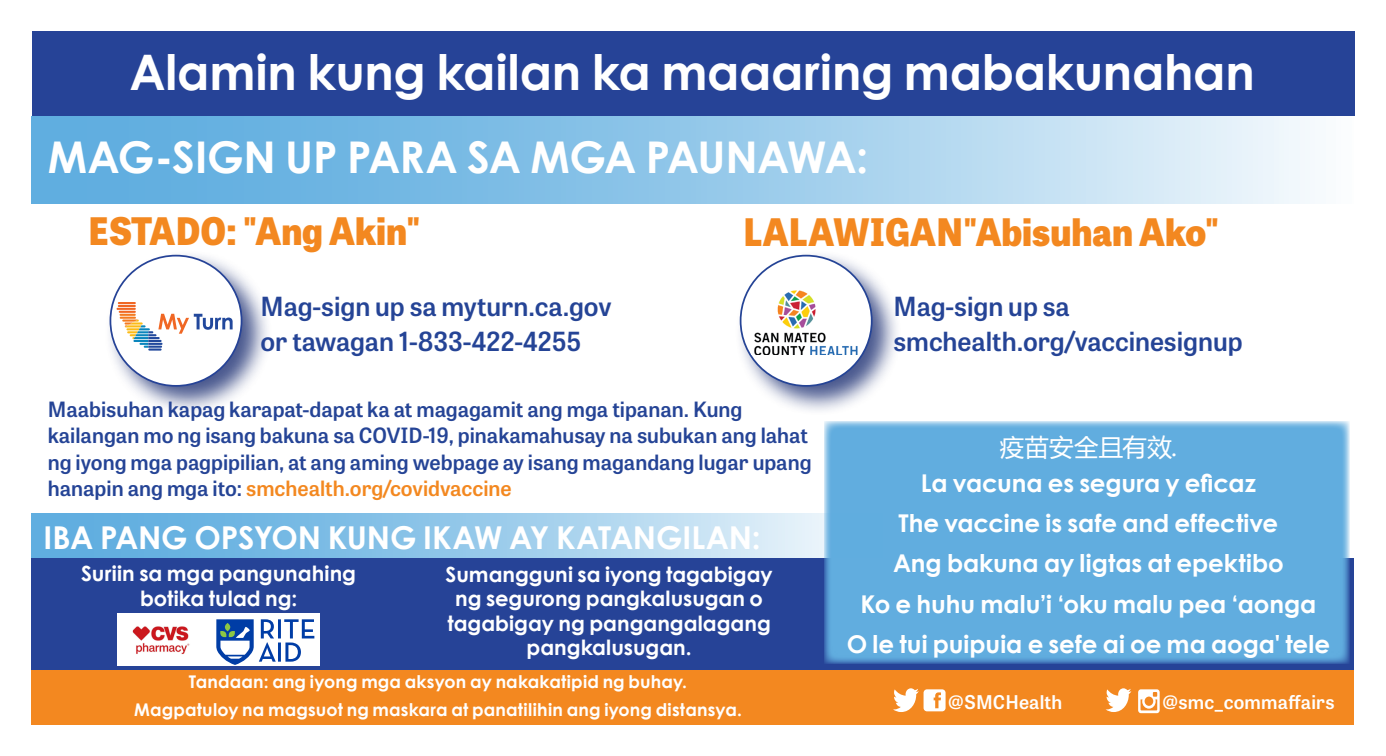
<style>
.page{position:relative;width:1386px;height:756px;background:#fff}
.page>*{position:absolute;margin:0;border:0;box-sizing:border-box;transform-origin:0 0}
.t1{font:700 49px "Century Gothic";letter-spacing:-.005em;color:#fff}
.t2{font:700 43.75px "Century Gothic";letter-spacing:-.02em;color:#fff}
.t3{font:800 37.8px "Tablet Gothic";color:#f38820;scale:.94 1}
.t4{font:700 31.5px "Century Gothic";letter-spacing:-.01em;color:#fff}
.t5{font:600 26.25px/35px "Tablet Gothic";color:#254496}
.t6{font:700 24.5px "Century Gothic";color:#fff}
.t7{font:24.5px "Microsoft Ya Hei";letter-spacing:.01em;color:#fff}
.t8{font:600 21px/26.2px "Tablet Gothic";color:#254496}
.t9{font:700 21px/24.5px "Century Gothic";color:#fff;text-align:center}
.t10{font:600 18.9px "Tablet Gothic";letter-spacing:.01em;color:#fff}
.t11{font:700 17.5px "Century Gothic";letter-spacing:.01em;color:#fff}
.s1{color:#f38820}
</style>
<div class="page">
<div style="left:32px;top:558px;width:1322px;height:167px;background:#264397"></div>
<div style="left:32px;top:670px;width:1322px;height:54px;background:#f38820"></div>
<div style="left:32px;top:32px;width:1323px;height:84px;background:#264397"></div>
<div style="left:824px;top:421px;width:525px;height:243px;background:#61addf"></div>
<svg style="left:1138px;top:689px;width:22px;height:24px"></svg>
<svg style="left:893px;top:688px;width:53px;height:24px"></svg>
<svg style="left:1106px;top:688px;width:25px;height:24px"></svg>
<svg style="left:32px;top:116px;width:1278px;height:87px;background:#97caea"></svg>
<div style="left:104px;top:250px;width:168px;height:166px;background:#0d2169;opacity:.75"></div>
<div style="left:110px;top:256px;width:132px;height:130px;background:#fff;border-radius:50%"></div>
<svg style="left:117px;top:302px;width:116px;height:49px"></svg>
<div style="left:735px;top:250px;width:167px;height:166px;background:#0d2169;opacity:.75"></div>
<div style="left:741px;top:256px;width:131px;height:130px;background:#fff;border-radius:50%"></div>
<img style="left:754px;top:290px;width:104px;height:64px">
<svg style="left:32px;top:514px;width:798px;height:44px;background:#94c8e9"></svg>
<div style="left:117px;top:613px;width:203px;height:52px;background:#fff"></div>
<svg style="left:216px;top:619px;width:98px;height:46px"></svg>
<img style="left:132px;top:626px;width:58px;height:28px">
<p class="t1" style="left:129px;top:35px;width:1127px">Alamin kung kailan ka maaaring mabakunahan</p>
<p class="t2" style="left:48px;top:124px;width:822px">MAG-SIGN UP PARA SA MGA PAUNAWA:</p>
<p class="t3" style="left:88px;top:204px;width:355px">ESTADO: "Ang Akin"</p>
<p class="t3" style="left:743px;top:204px;width:508px">LALAWIGAN"Abisuhan Ako"</p>
<p class="t5" style="left:260px;top:288px;width:353px">Mag-sign up sa myturn.ca.gov or tawagan 1-833-422-4255</p>
<p class="t5" style="left:893px;top:288px;width:178px">Mag-sign up sa</p>
<p class="t5" style="left:893px;top:323px;width:351px">smchealth.org/vaccinesignup</p>
<p class="t8" style="left:48px;top:396px;width:696px">Maabisuhan kapag karapat-dapat ka at magagamit ang mga tipanan. Kung</p>
<p class="t8" style="left:48px;top:422px;width:765px">kailangan mo ng isang bakuna sa COVID-19, pinakamahusay na subukan ang lahat ng iyong mga pagpipilian, at ang aming webpage ay isang magandang lugar upang hanapin ang mga ito: <span class="s1">smchealth.org/covidvaccine</span></p>
<p class="t4" style="left:44px;top:513px;width:719px">IBA PANG OPSYON KUNG IKAW AY KATANGILAN:</p>
<p class="t9" style="left:81px;top:561px;width:276px">Suriin sa mga pangunahing botika tulad ng:</p>
<p class="t9" style="left:446px;top:561px;width:329px">Sumangguni sa iyong tagabigay ng segurong pangkalusugan o tagabigay ng pangangalagang pangkalusugan.</p>
<p class="t11" style="left:189px;top:668px;width:500px">Tandaan: ang iyong mga aksyon ay nakakatipid ng buhay.</p>
<p class="t11" style="left:134px;top:696px;width:609px">Magpatuloy na magsuot ng maskara at panatilihin ang iyong distansya.</p>
<p class="t7" style="left:1000px;top:431px;width:179px">疫苗安全且有效.</p>
<p class="t6" style="left:921px;top:465px;width:337px">La vacuna es segura y eficaz</p>
<p class="t6" style="left:899px;top:505px;width:381px">The vaccine is safe and effective</p>
<p class="t6" style="left:893px;top:545px;width:392px">Ang bakuna ay ligtas at epektibo</p>
<p class="t6" style="left:861px;top:585px;width:457px">Ko e huhu malu’i ‘oku malu pea ‘aonga</p>
<p class="t6" style="left:847px;top:625px;width:485px">O le tui puipuia e sefe ai oe ma aoga' tele</p>
<p class="t10" style="left:948px;top:688px;width:116px">@SMCHealth</p>
<p class="t10" style="left:1162px;top:688px;width:174px">@smc_commaffairs</p>
</div>
